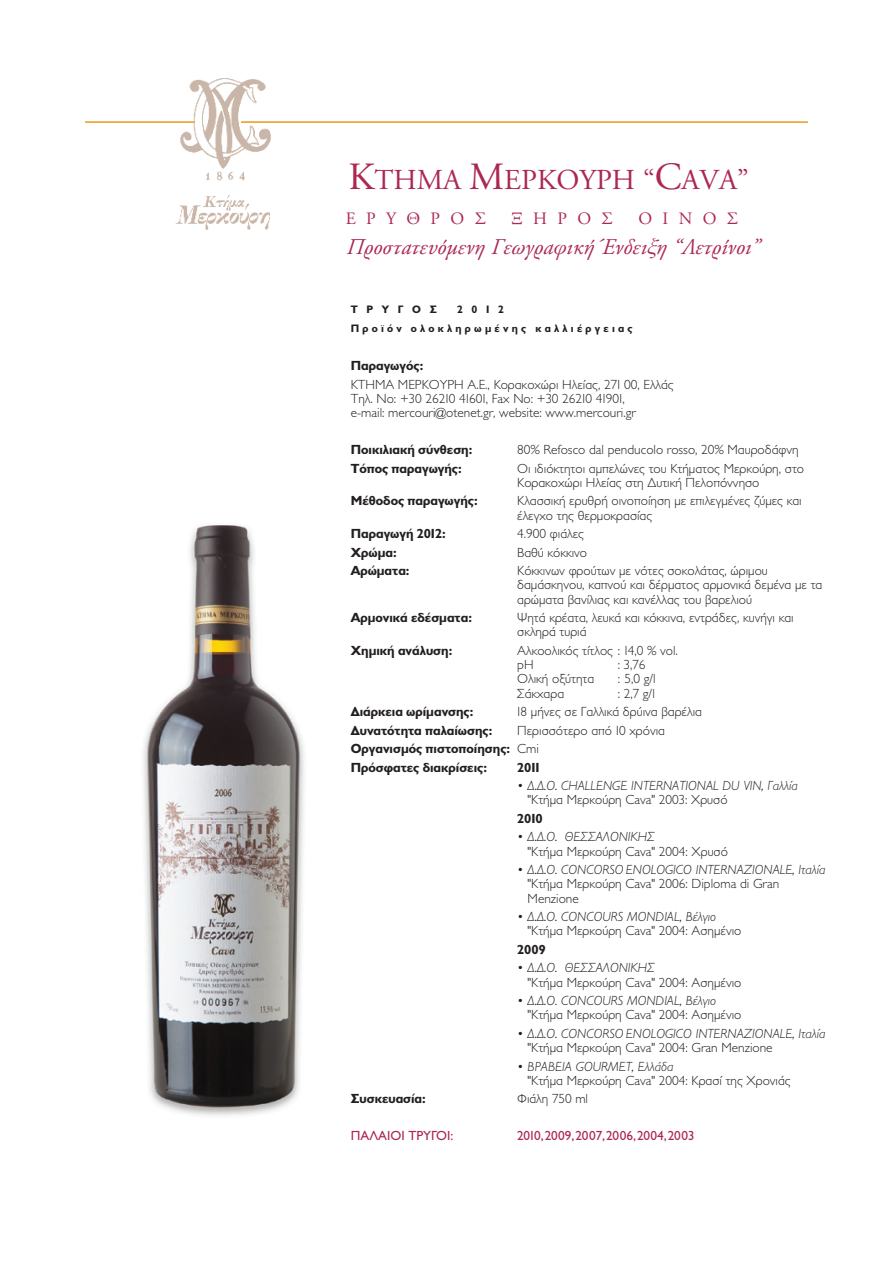
<style>
.page{position:relative;width:893px;height:1263px;background:#fff}
.page>*{position:absolute;margin:0;border:0;box-sizing:border-box;transform-origin:0 0}
.K_ÓÔÓÈÎ{font:28.95px "CF Garamond";color:#ad2851}
.K_ÓÔÓÈÎ-2{font:italic 22.5px "CF Garamond";color:#ad2851}
.K_ÓÔÓÈÎ-3{font:17.4px "CF Garamond";letter-spacing:.6em;color:#ad2851}
.txt{font:300 13.35px/14.2px "Gill Sans Hel";color:#231f20}
.txt-2{font:700 13.35px "Gill Sans Hel";color:#231f20}
.K_ÓÔÓÈÎ-4{font:300 13.35px/14.2px "Gill Sans Hel";color:#231f20}
.K_ÓÔÓÈÎ-5{font:italic 300 13.35px/14.2px "Gill Sans Hel";color:#231f20}
.txt-3{font:13.35px "Gill Sans Hel";color:#ad2851}
.txt-4{font:700 10.95px "Gill Sans Hel";letter-spacing:.3em;color:#231f20}
.s1{font-size:38.55px}
.s2{font-weight:300}
.s3{font-style:normal}
.s4{font-style:italic}
</style>
<div class="page">
<img style="left:175px;top:78px;width:96px;height:152px">
<img style="left:143px;top:525px;width:161px;height:591px">
<hr style="left:85px;top:121px;width:110px;height:2px;background:#e99918">
<hr style="left:241px;top:121px;width:567px;height:2px;background:#e99918">
<p class="K_ÓÔÓÈÎ" style="left:349px;top:164px;width:402px"><span class="s1">Κ</span>ΤΗΜΑ <span class="s1">Μ</span>ΕΡΚΟΥΡΗ “<span class="s1">C</span>AVA”</p>
<p class="K_ÓÔÓÈÎ-3" style="left:346px;top:209px;width:142px">ΕΡΥΘΡΟΣ</p>
<p class="K_ÓÔÓÈÎ-3" style="left:512px;top:209px;width:103px">ΞΗΡΟΣ</p>
<p class="K_ÓÔÓÈÎ-3" style="left:638px;top:209px;width:101px">ΟΙΝΟΣ</p>
<p class="K_ÓÔÓÈÎ-2" style="left:346px;top:235px;width:415px">Προστατευόμενη Γεωγραφική Ένδειξη “Λετρίνοι”</p>
<p class="txt-4" style="left:351px;top:303px;width:88px">ΤΡΥΓΟΣ</p>
<p class="txt-4" style="left:457px;top:303px;width:48px">2012</p>
<p class="txt-4" style="left:351px;top:322px;width:283px">Προϊόν ολοκληρωμένης καλλιέργειας</p>
<p class="txt-2" style="left:351px;top:359px;width:74px">Παραγωγός:</p>
<p class="txt" style="left:351px;top:377px;width:324px">ΚΤΗΜΑ ΜΕΡΚΟΥΡΗ Α.Ε., Κορακοχώρι Ηλείας, 271 00, Ελλάς<br>Τηλ. No: +30 26210 41601, Fax No: +30 26210 41901,<br>e-mail: mercouri@otenet.gr, website: www.mercouri.gr</p>
<p class="txt-2" style="left:351px;top:443px;width:123px">Ποικιλιακή σύνθεση:</p>
<p class="txt" style="left:517px;top:443px;width:283px">80% Refosco dal penducolo rosso, 20% Μαυροδάφνη</p>
<p class="txt-2" style="left:351px;top:461px;width:113px">Τόπος παραγωγής:</p>
<p class="txt" style="left:517px;top:461px;width:288px">Οι ιδιόκτητοι αµπελώνες του Κτήµατος Μερκούρη, στο<br>Κορακοχώρι Ηλείας στη ∆υτική Πελοπόννησο</p>
<p class="txt-2" style="left:351px;top:494px;width:129px">Μέθοδος παραγωγής:</p>
<p class="txt" style="left:517px;top:494px;width:286px">Κλασσική ερυθρή οινοποίηση µε επιλεγµένες ζύµες και έλεγχο της θερµοκρασίας</p>
<p class="txt-2" style="left:351px;top:527px;width:96px">Παραγωγή 2012:</p>
<p class="txt" style="left:517px;top:527px;width:68px">4.900 φιάλες</p>
<p class="txt-2" style="left:351px;top:545px;width:48px">Χρώμα:</p>
<p class="txt" style="left:517px;top:545px;width:71px">Βαθύ κόκκινο</p>
<p class="txt-2" style="left:351px;top:564px;width:60px">Αρώματα:</p>
<p class="txt" style="left:517px;top:564px;width:307px">Κόκκινων φρούτων µε νότες σοκολάτας, ώριµου δαµάσκηνου, καπνού και δέρµατος αρµονικά δεµένα µε τα αρώµατα βανίλιας και κανέλλας του βαρελιού</p>
<p class="txt-2" style="left:351px;top:611px;width:123px">Αρμονικά εδέσματα:</p>
<p class="txt" style="left:517px;top:611px;width:278px">Ψητά κρέατα, λευκά και κόκκινα, εντράδες, κυνήγι και σκληρά τυριά</p>
<p class="txt-2" style="left:351px;top:643px;width:103px">Χημική ανάλυση:</p>
<p class="txt" style="left:517px;top:643px;width:162px">Αλκοολικός τίτλος : 14,0 % vol. pH</p>
<p class="txt" style="left:618px;top:658px;width:29px">: 3,76</p>
<p class="txt" style="left:517px;top:672px;width:78px">Ολική οξύτητα</p>
<p class="txt" style="left:618px;top:672px;width:39px">: 5,0 g/l</p>
<p class="txt" style="left:517px;top:686px;width:48px">Σάκχαρα</p>
<p class="txt" style="left:618px;top:686px;width:39px">: 2,7 g/l</p>
<p class="txt-2" style="left:351px;top:705px;width:124px">Διάρκεια ωρίμανσης:</p>
<p class="txt" style="left:517px;top:705px;width:186px">18 µήνες σε Γαλλικά δρύινα βαρέλια</p>
<p class="txt-2" style="left:351px;top:723px;width:143px">Δυνατότητα παλαίωσης:</p>
<p class="txt" style="left:517px;top:723px;width:149px">Περισσότερο από 10 χρόνια</p>
<p class="txt-2" style="left:351px;top:742px;width:190px">Οργανισμός πιστοποίησης: <span class="s2">Cmi</span></p>
<p class="txt-2" style="left:351px;top:760px;width:138px">Πρόσφατες διακρίσεις:</p>
<p class="txt-2" style="left:517px;top:760px;width:24px">2011</p>
<p class="K_ÓÔÓÈÎ-5" style="left:528px;top:779px;width:272px;text-indent:-10px"><span class="s3">•</span> ∆.Δ.Ο. CHALLENGE INTERNATIONAL DU VIN, Γαλλία <span class="s3">"Κτήµα Μερκούρη Cava" 2003: Χρυσό</span></p>
<p class="txt-2" style="left:517px;top:811px;width:27px">2010</p>
<p class="K_ÓÔÓÈÎ-4" style="left:528px;top:830px;width:202px;text-indent:-10px">• <span class="s4">∆.Δ.Ο. ΘΕΣΣΑΛΟΝΙΚΗΣ<br></span>"Κτήµα Μερκούρη Cava" 2004: Χρυσό</p>
<p class="txt" style="left:528px;top:863px;width:299px;text-indent:-10px">• <span class="s4">∆.Δ.Ο. CONCORSO ENOLOGICO INTERNAZIONALE, Ιταλία </span>"Κτήµα Μερκούρη Cava" 2006: Diploma di Gran<br>Menzione</p>
<p class="txt" style="left:528px;top:910px;width:215px;text-indent:-10px">• <span class="s4">∆.Δ.Ο. CONCOURS MONDIAL, Βέλγιο </span>"Κτήµα Μερκούρη Cava" 2004: Ασηµένιο</p>
<p class="txt-2" style="left:517px;top:942px;width:30px">2009</p>
<p class="K_ÓÔÓÈÎ-4" style="left:528px;top:961px;width:215px;text-indent:-10px">• <span class="s4">∆.Δ.Ο. ΘΕΣΣΑΛΟΝΙΚΗΣ<br></span>"Κτήµα Μερκούρη Cava" 2004: Ασηµένιο</p>
<p class="K_ÓÔÓÈÎ-4" style="left:528px;top:994px;width:215px;text-indent:-10px">• <span class="s4">∆.Δ.Ο. CONCOURS MONDIAL, Βέλγιο </span>"Κτήµα Μερκούρη Cava" 2004: Ασηµένιο</p>
<p class="K_ÓÔÓÈÎ-5" style="left:528px;top:1026px;width:299px;text-indent:-10px"><span class="s3">•</span> ∆.Δ.Ο. CONCORSO ENOLOGICO INTERNAZIONALE, Ιταλία <span class="s3">"Κτήµα Μερκούρη Cava" 2004: Gran Menzione</span></p>
<p class="K_ÓÔÓÈÎ-4" style="left:528px;top:1059px;width:265px;text-indent:-10px">• <span class="s4">BPABEIA GOURMET, Ελλάδα<br></span>"Κτήµα Μερκούρη Cava" 2004: Κρασί της Χρονιάς</p>
<p class="txt-2" style="left:351px;top:1092px;width:77px">Συσκευασία:</p>
<p class="txt" style="left:517px;top:1092px;width:72px">Φιάλη 750 ml</p>
<p class="txt-3" style="left:351px;top:1129px;width:104px">ΠΑΛΑΙΟΙ ΤΡΥΓΟΙ:</p>
<p class="txt-3" style="left:517px;top:1129px;width:179px">2010, 2009, 2007, 2006, 2004, 2003</p>
</div>
